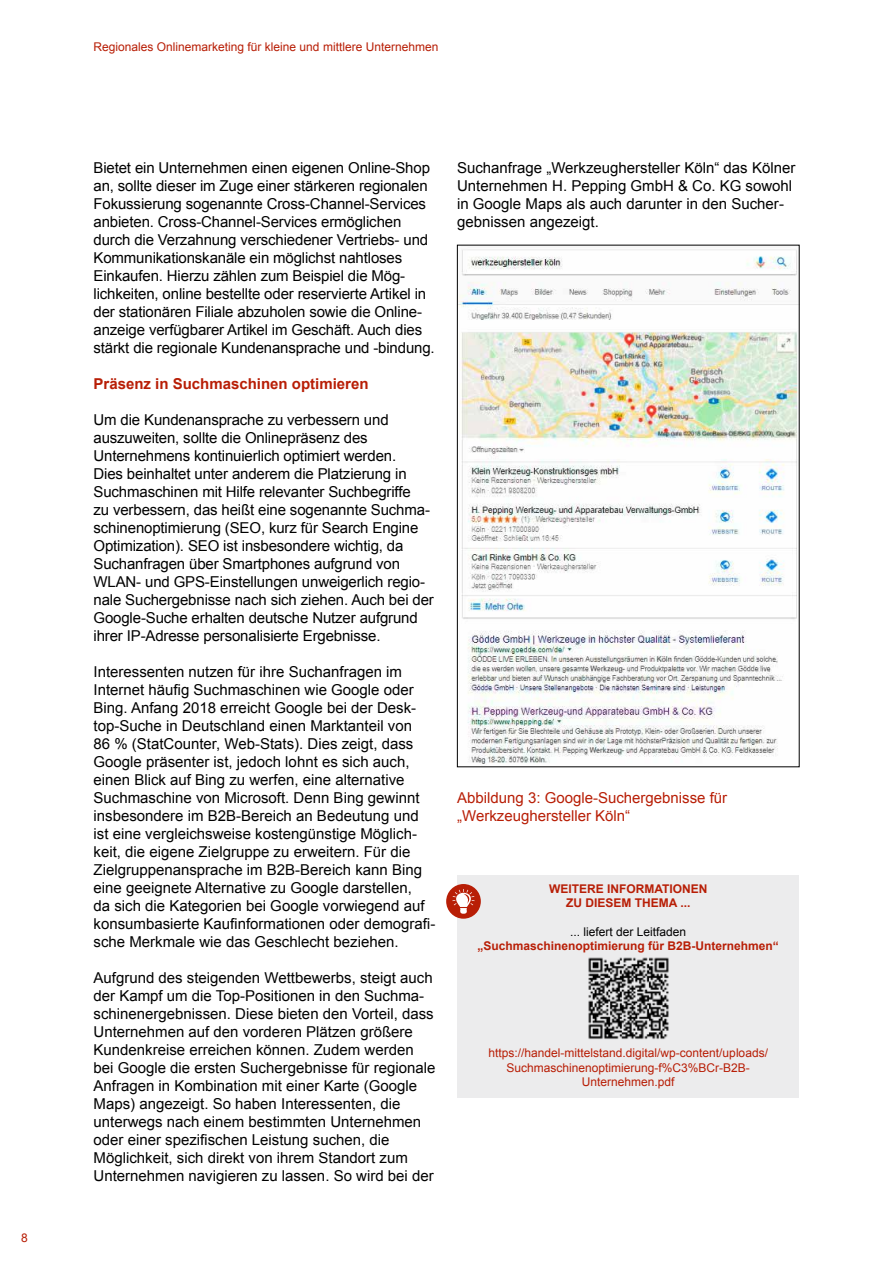
<style>
.page{position:relative;width:893px;height:1263px;background:#fff}
.page>*{position:absolute;margin:0;border:0;box-sizing:border-box;transform-origin:0 0}
.t1{font:15px/18px "Arial";color:#000}
.t2{font:15px/18px "Arial";color:#b81e06}
.t3{font:700 15px "Arial";color:#b81e06}
.t4{font:12px/14.4px "Arial";color:#b81e06;text-align:center}
.t5{font:700 12px/14.4px "Arial";color:#b81e06;text-align:center}
.t6{font:12px "Arial";color:#000}
</style>
<div class="page">
<img style="left:459px;top:249px;width:338px;height:515px">
<div style="left:457px;top:875px;width:342px;height:222px;background:#ececed"></div>
<div style="left:446px;top:884px;width:35px;height:35px;background:#b81e06;border-radius:50%"></div>
<svg style="left:452px;top:889px;width:23px;height:25px"></svg>
<img style="left:588px;top:957px;width:81px;height:83px">
<p class="t4" style="left:21px;top:1231px;width:8px">8</p>
<p class="t4" style="left:94px;top:40px;width:346px">Regionales Onlinemarketing für kleine und mittlere Unternehmen</p>
<p class="t1" style="left:94px;top:159px;width:343px">Bietet ein Unternehmen einen eigenen Online-Shop an, sollte dieser im Zuge einer stärkeren regionalen Fokussierung sogenannte Cross-Channel-Services anbieten. Cross-Channel-Services ermöglichen durch die Verzahnung verschiedener Vertriebs- und Kommunikationskanäle ein möglichst nahtloses Einkaufen. Hierzu zählen zum Beispiel die Mög&shy;lichkeiten, online bestellte oder reservierte Artikel in der stationären Filiale abzuholen sowie die Online&shy;anzeige verfügbarer Artikel im Geschäft. Auch dies stärkt die regionale Kundenansprache und -bindung.</p>
<p class="t3" style="left:94px;top:374px;width:277px">Präsenz in Suchmaschinen optimieren</p>
<p class="t1" style="left:94px;top:411px;width:342px">Um die Kundenansprache zu verbessern und auszuweiten, sollte die Onlinepräsenz des Unternehmens kontinuierlich optimiert werden.<br>Dies beinhaltet unter anderem die Platzierung in Suchmaschinen mit Hilfe relevanter Suchbegriffe<br>zu verbessern, das heißt eine sogenannte Suchma&shy;schinenoptimierung (SEO, kurz für Search Engine Optimization). SEO ist insbesondere wichtig, da Suchanfragen über Smartphones aufgrund von WLAN- und GPS-Einstellungen unweigerlich regio&shy;nale Suchergebnisse nach sich ziehen. Auch bei der Google-Suche erhalten deutsche Nutzer aufgrund ihrer IP-Adresse personalisierte Ergebnisse.</p>
<p class="t1" style="left:94px;top:663px;width:343px">Interessenten nutzen für ihre Suchanfragen im Internet häufig Suchmaschinen wie Google oder Bing. Anfang 2018 erreicht Google bei der Desk&shy;top-Suche in Deutschland einen Marktanteil von<br>86 % (StatCounter, Web-Stats). Dies zeigt, dass Google präsenter ist, jedoch lohnt es sich auch, einen Blick auf Bing zu werfen, eine alternative Suchmaschine von Microsoft. Denn Bing gewinnt insbesondere im B2B-Bereich an Bedeutung und ist eine vergleichsweise kostengünstige Möglich&shy;keit, die eigene Zielgruppe zu erweitern. Für die Zielgruppenansprache im B2B-Bereich kann Bing eine geeignete Alternative zu Google darstellen,<br>da sich die Kategorien bei Google vorwiegend auf konsumbasierte Kaufinformationen oder demografi&shy;sche Merkmale wie das Geschlecht beziehen.</p>
<p class="t1" style="left:94px;top:969px;width:343px">Aufgrund des steigenden Wettbewerbs, steigt auch der Kampf um die Top-Positionen in den Suchma&shy;schinenergebnissen. Diese bieten den Vorteil, dass Unternehmen auf den vorderen Plätzen größere Kundenkreise erreichen können. Zudem werden bei Google die ersten Suchergebnisse für regionale Anfragen in Kombination mit einer Karte (Google Maps) angezeigt. So haben Interessenten, die unterwegs nach einem bestimmten Unternehmen oder einer spezifischen Leistung suchen, die Möglichkeit, sich direkt von ihrem Standort zum Unternehmen navigieren zu lassen. So wird bei der</p>
<p class="t1" style="left:457px;top:159px;width:340px">Suchanfrage „Werkzeughersteller Köln“ das Kölner Unternehmen H. Pepping GmbH &amp; Co. KG sowohl in Google Maps als auch darunter in den Sucher&shy;gebnissen angezeigt.</p>
<p class="t2" style="left:457px;top:789px;width:272px">Abbildung 3: Google-Suchergebnisse für „Werkzeughersteller Köln“</p>
<p class="t5" style="left:549px;top:882px;width:160px">WEITERE INFORMATIONEN<br>ZU DIESEM THEMA ...</p>
<p class="t6" style="left:570px;top:924px;width:118px">... liefert der Leitfaden</p>
<p class="t5" style="left:478px;top:939px;width:303px">„Suchmaschinenoptimierung für B2B-Unternehmen“</p>
<p class="t4" style="left:488px;top:1046px;width:281px">https://handel-mittelstand.digital/wp-content/uploads/<br>Suchmaschinenoptimierung-f%C3%BCr-B2B-<br>Unternehmen.pdf</p>
</div>
